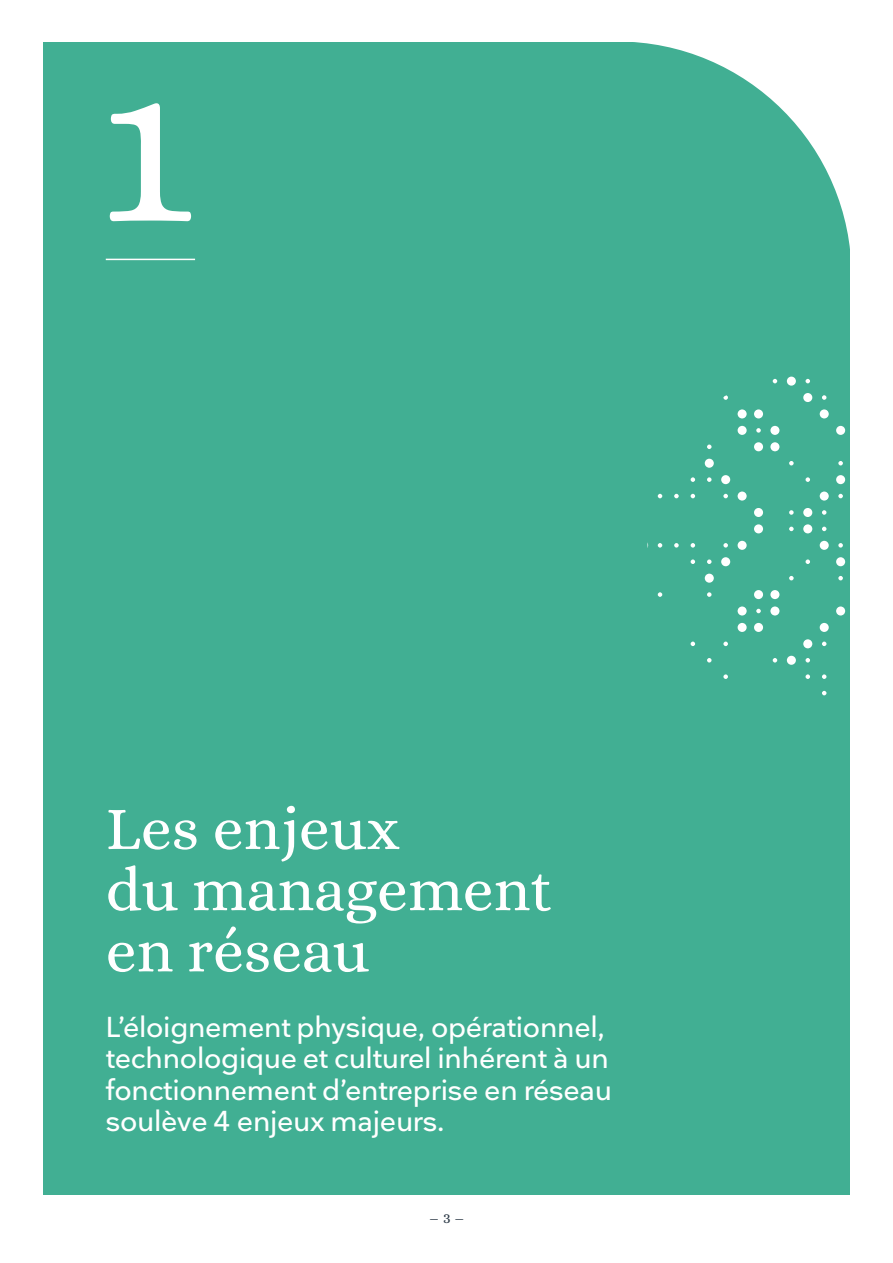
<style>
.page{position:relative;width:893px;height:1263px;background:#fff}
.page>*{position:absolute;margin:0;border:0;box-sizing:border-box;transform-origin:0 0}
.t1{font:61.5px/61.2px "Alice";color:#fff}
.t2{font:500 28.5px/31.5px "Nationale";letter-spacing:-.01em;color:#fff}
.t3{font:15.75px "Alice";color:#2c3a47}
</style>
<div class="page">
<div style="left:43px;top:43px;width:807px;height:1152px;background:#41af93"></div>
<svg style="left:617px;top:42px;width:233px;height:207px"></svg>
<svg style="left:822px;top:395px;width:4px;height:5px"></svg>
<svg style="left:822px;top:642px;width:4px;height:4px"></svg>
<svg style="left:723px;top:543px;width:5px;height:5px"></svg>
<svg style="left:723px;top:494px;width:5px;height:4px"></svg>
<svg style="left:805px;top:379px;width:5px;height:4px"></svg>
<svg style="left:707px;top:477px;width:4px;height:5px"></svg>
<svg style="left:707px;top:559px;width:4px;height:5px"></svg>
<svg style="left:805px;top:658px;width:5px;height:4px"></svg>
<svg style="left:707px;top:592px;width:4px;height:5px"></svg>
<svg style="left:773px;top:658px;width:4px;height:4px"></svg>
<svg style="left:773px;top:379px;width:4px;height:4px"></svg>
<svg style="left:707px;top:444px;width:4px;height:5px"></svg>
<svg style="left:691px;top:477px;width:4px;height:5px"></svg>
<svg style="left:691px;top:494px;width:4px;height:4px"></svg>
<svg style="left:691px;top:543px;width:4px;height:5px"></svg>
<svg style="left:691px;top:559px;width:4px;height:5px"></svg>
<svg style="left:805px;top:674px;width:5px;height:5px"></svg>
<svg style="left:822px;top:674px;width:4px;height:5px"></svg>
<svg style="left:674px;top:494px;width:5px;height:4px"></svg>
<svg style="left:674px;top:543px;width:5px;height:5px"></svg>
<svg style="left:822px;top:691px;width:4px;height:4px"></svg>
<svg style="left:658px;top:494px;width:4px;height:4px"></svg>
<svg style="left:658px;top:543px;width:4px;height:5px"></svg>
<svg style="left:838px;top:461px;width:5px;height:4px"></svg>
<div style="left:836px;top:475px;width:9px;height:9px;background:#fff;border-radius:50%"></div>
<div style="left:820px;top:491px;width:9px;height:10px;background:#fff;border-radius:50%"></div>
<svg style="left:838px;top:494px;width:5px;height:4px"></svg>
<svg style="left:789px;top:510px;width:5px;height:5px"></svg>
<div style="left:803px;top:508px;width:9px;height:9px;background:#fff;border-radius:50%"></div>
<svg style="left:822px;top:510px;width:4px;height:5px"></svg>
<svg style="left:789px;top:527px;width:5px;height:4px"></svg>
<div style="left:803px;top:524px;width:9px;height:9px;background:#fff;border-radius:50%"></div>
<svg style="left:822px;top:527px;width:4px;height:4px"></svg>
<div style="left:820px;top:541px;width:9px;height:9px;background:#fff;border-radius:50%"></div>
<svg style="left:838px;top:543px;width:5px;height:5px"></svg>
<div style="left:836px;top:557px;width:9px;height:9px;background:#fff;border-radius:50%"></div>
<svg style="left:838px;top:576px;width:5px;height:4px"></svg>
<div style="left:787px;top:377px;width:9px;height:9px;background:#fff;border-radius:50%"></div>
<div style="left:803px;top:393px;width:9px;height:9px;background:#fff;border-radius:50%"></div>
<div style="left:820px;top:409px;width:9px;height:9px;background:#fff;border-radius:50%"></div>
<div style="left:836px;top:426px;width:9px;height:9px;background:#fff;border-radius:50%"></div>
<div style="left:705px;top:459px;width:9px;height:9px;background:#fff;border-radius:50%"></div>
<div style="left:721px;top:475px;width:9px;height:9px;background:#fff;border-radius:50%"></div>
<div style="left:738px;top:491px;width:9px;height:10px;background:#fff;border-radius:50%"></div>
<div style="left:754px;top:508px;width:9px;height:9px;background:#fff;border-radius:50%"></div>
<div style="left:754px;top:524px;width:9px;height:9px;background:#fff;border-radius:50%"></div>
<div style="left:738px;top:541px;width:9px;height:9px;background:#fff;border-radius:50%"></div>
<div style="left:721px;top:557px;width:9px;height:9px;background:#fff;border-radius:50%"></div>
<div style="left:705px;top:574px;width:9px;height:9px;background:#fff;border-radius:50%"></div>
<div style="left:836px;top:606px;width:9px;height:9px;background:#fff;border-radius:50%"></div>
<div style="left:820px;top:623px;width:9px;height:9px;background:#fff;border-radius:50%"></div>
<div style="left:803px;top:639px;width:9px;height:9px;background:#fff;border-radius:50%"></div>
<div style="left:787px;top:656px;width:9px;height:9px;background:#fff;border-radius:50%"></div>
<div style="left:754px;top:409px;width:9px;height:9px;background:#fff;border-radius:50%"></div>
<div style="left:738px;top:426px;width:9px;height:9px;background:#fff;border-radius:50%"></div>
<svg style="left:756px;top:428px;width:5px;height:5px"></svg>
<div style="left:770px;top:426px;width:9px;height:9px;background:#fff;border-radius:50%"></div>
<div style="left:754px;top:442px;width:9px;height:9px;background:#fff;border-radius:50%"></div>
<div style="left:770px;top:442px;width:9px;height:9px;background:#fff;border-radius:50%"></div>
<div style="left:754px;top:590px;width:9px;height:9px;background:#fff;border-radius:50%"></div>
<div style="left:770px;top:590px;width:9px;height:9px;background:#fff;border-radius:50%"></div>
<div style="left:738px;top:606px;width:9px;height:9px;background:#fff;border-radius:50%"></div>
<svg style="left:756px;top:609px;width:5px;height:4px"></svg>
<div style="left:770px;top:606px;width:9px;height:9px;background:#fff;border-radius:50%"></div>
<div style="left:754px;top:623px;width:9px;height:9px;background:#fff;border-radius:50%"></div>
<div style="left:738px;top:623px;width:9px;height:9px;background:#fff;border-radius:50%"></div>
<div style="left:738px;top:409px;width:9px;height:9px;background:#fff;border-radius:50%"></div>
<svg style="left:789px;top:461px;width:5px;height:4px"></svg>
<svg style="left:805px;top:477px;width:5px;height:5px"></svg>
<svg style="left:805px;top:559px;width:5px;height:5px"></svg>
<svg style="left:789px;top:576px;width:5px;height:4px"></svg>
<svg style="left:723px;top:395px;width:5px;height:5px"></svg>
<svg style="left:723px;top:642px;width:5px;height:4px"></svg>
<svg style="left:691px;top:642px;width:4px;height:4px"></svg>
<svg style="left:723px;top:674px;width:5px;height:5px"></svg>
<svg style="left:707px;top:658px;width:4px;height:4px"></svg>
<svg style="left:658px;top:592px;width:4px;height:5px"></svg>
<svg style="left:110px;top:103px;width:81px;height:118px"></svg>
<hr style="left:106px;top:259px;width:89px;height:1px;background:#fff">
<h1 class="t1" style="left:106px;top:801px;width:449px">Les enjeux<br>du management en réseau</h1>
<p class="t2" style="left:106px;top:1011px;width:508px">L’éloignement physique, opérationnel, technologique et culturel inhérent à un fonctionnement d’entreprise en réseau soulève 4 enjeux majeurs.</p>
<p class="t3" style="left:429px;top:1204px;width:37px">_ 3_</p>
</div>
